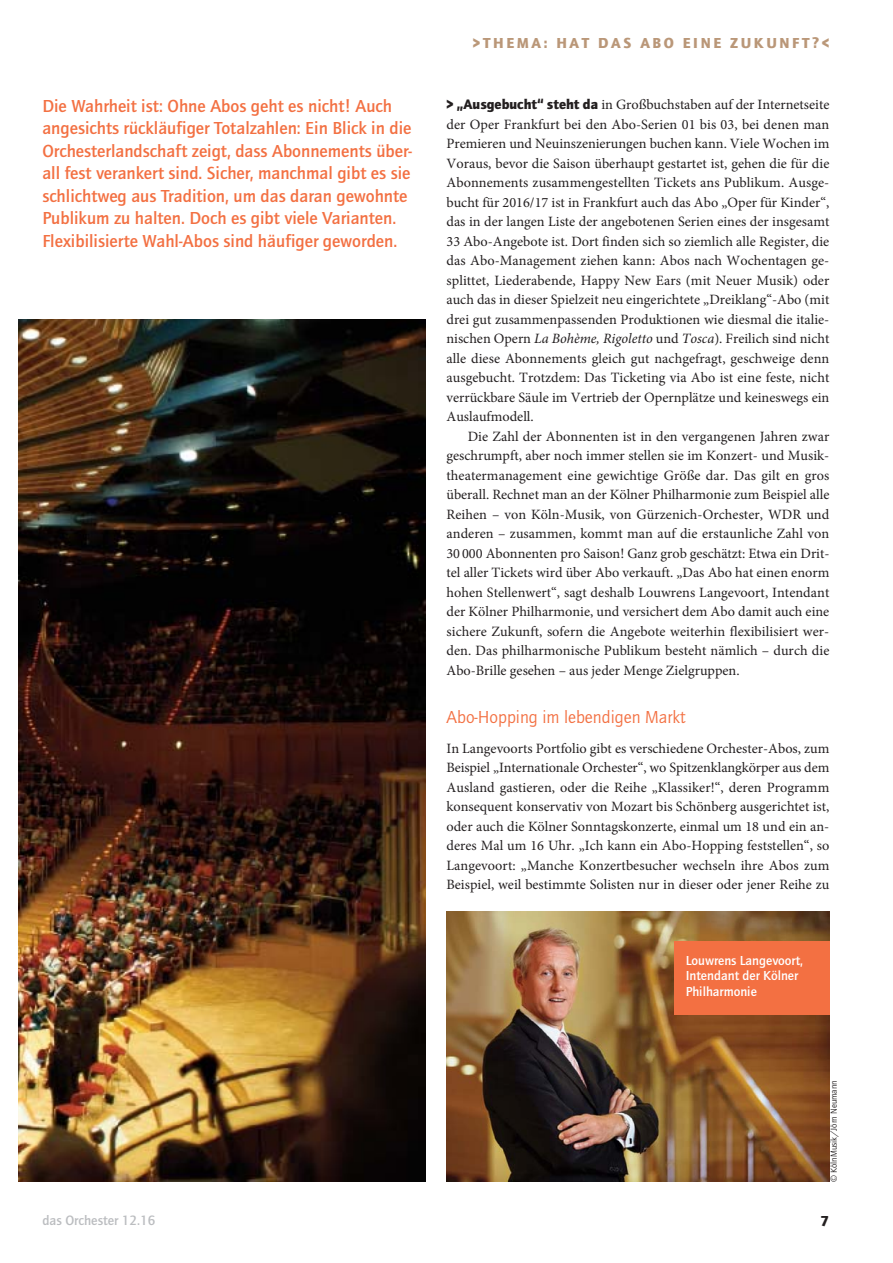
<style>
.page{position:relative;width:893px;height:1263px;background:#fff}
.page>*{position:absolute;margin:0;border:0;box-sizing:border-box;transform-origin:0 0}
.t1{font:700 18px/22.5px "Quay Itc T";color:#f37042}
.t2{font:18px "Quay Itc T";color:#f37042}
.t3{font:900 15px "Quay Itc T";letter-spacing:.175em;color:#ba9778}
.t4{font:900 15px "Quay Itc T";color:#231f20}
.t5{font:14.25px/19.5px "Minion Pro";color:#231f20;text-align:justify}
.t6{font:700 13.95px "Quay Itc T";color:#bbbdc0}
.t7{font:700 13.5px/15.8px "Quay Itc T";color:#fff}
.t8{font:9px "Quay Itc T";color:#231f20}
.s1{font-family:"Quay Itc T";font-weight:900}
.s2{font-style:italic}
</style>
<div class="page">
<img style="left:18px;top:320px;width:407px;height:861px">
<img style="left:446px;top:912px;width:383px;height:270px">
<div style="left:673px;top:941px;width:156px;height:73px;background:#f37042"></div>
<p class="t1" style="left:42px;top:96px;width:371px">Die Wahrheit ist: Ohne Abos geht es nicht! Auch angesichts rückläufiger Totalzahlen: Ein Blick in die Orchesterlandschaft zeigt, dass Abonnements über&shy;all fest verankert sind. Sicher, manchmal gibt es sie schlichtweg aus Tradition, um das daran gewohnte Publikum zu halten. Doch es gibt viele Varianten.<br>Flexibilisierte Wahl-Abos sind häufiger geworden.</p>
<p class="t3" style="left:473px;top:36px;width:358px">&gt;THEMA: HAT DAS ABO EINE ZUKUNFT?&lt;</p>
<p class="t5" style="left:446px;top:96px;width:384px"><span class="s1">&gt; „Ausgebucht“ steht da</span> in Großbuchstaben auf der Internetseite der Oper Frankfurt bei den Abo-Serien 01 bis 03, bei denen man Premieren und Neuinszenierungen buchen kann. Viele Wochen im Voraus, bevor die Saison überhaupt gestartet ist, gehen die für die Abonnements zusammengestellten Tickets ans Publikum. Ausge&shy;bucht für 2016/17 ist in Frankfurt auch das Abo „Oper für Kinder“, das in der langen Liste der angebotenen Serien eines der insgesamt 33 Abo-Angebote ist. Dort finden sich so ziemlich alle Register, die das Abo-Management ziehen kann: Abos nach Wochentagen ge&shy;splittet, Liederabende, Happy New Ears (mit Neuer Musik) oder auch das in dieser Spielzeit neu eingerichtete „Dreiklang“-Abo (mit drei gut zusammenpassenden Produktionen wie diesmal die italie&shy;nischen Opern <span class="s2">La Bohème, Rigoletto</span> und <span class="s2">Tosca</span>). Freilich sind nicht alle diese Abonnements gleich gut nachgefragt, geschweige denn ausgebucht. Trotzdem: Das Ticketing via Abo ist eine feste, nicht verrückbare Säule im Vertrieb der Opernplätze und keineswegs ein Auslaufmodell.</p>
<p class="t5" style="left:446px;top:428px;width:384px;text-indent:21px">Die Zahl der Abonnenten ist in den vergangenen Jahren zwar geschrumpft, aber noch immer stellen sie im Konzert- und Musik&shy;theatermanagement eine gewichtige Größe dar. Das gilt en gros überall. Rechnet man an der Kölner Philharmonie zum Beispiel alle Reihen – von Köln-Musik, von Gürzenich-Orchester, WDR und anderen – zusammen, kommt man auf die erstaunliche Zahl von 30 000 Abonnenten pro Saison! Ganz grob geschätzt: Etwa ein Drit&shy;tel aller Tickets wird über Abo verkauft. „Das Abo hat einen enorm hohen Stellenwert“, sagt deshalb Louwrens Langevoort, Intendant der Kölner Philharmonie, und versichert dem Abo damit auch eine sichere Zukunft, sofern die Angebote weiterhin flexibilisiert wer&shy;den. Das philharmonische Publikum besteht nämlich – durch die Abo-Brille gesehen – aus jeder Menge Zielgruppen.</p>
<p class="t2" style="left:446px;top:710px;width:240px">Abo-Hopping im lebendigen Markt</p>
<p class="t5" style="left:446px;top:740px;width:384px">In Langevoorts Portfolio gibt es verschiedene Orchester-Abos, zum Beispiel „Internationale Orchester“, wo Spitzenklangkörper aus dem Ausland gastieren, oder die Reihe „Klassiker!“, deren Programm konsequent konservativ von Mozart bis Schönberg ausgerichtet ist, oder auch die Kölner Sonntagskonzerte, einmal um 18 und ein an&shy;deres Mal um 16 Uhr. „Ich kann ein Abo-Hopping feststellen“, so Langevoort: „Manche Konzertbesucher wechseln ihre Abos zum Beispiel, weil bestimmte Solisten nur in dieser oder jener Reihe zu</p>
<p class="t7" style="left:685px;top:953px;width:119px">Louwrens Langevoort,<br>Intendant der Kölner<br>Philharmonie</p>
<p class="t8" style="left:830px;top:1182px;width:103px;rotate:-90deg">© KölnMusik/Jörn Neumann</p>
<p class="t6" style="left:42px;top:1215px;width:114px">das Orchester 12.16</p>
<p class="t4" style="left:820px;top:1214px;width:10px">7</p>
</div>
